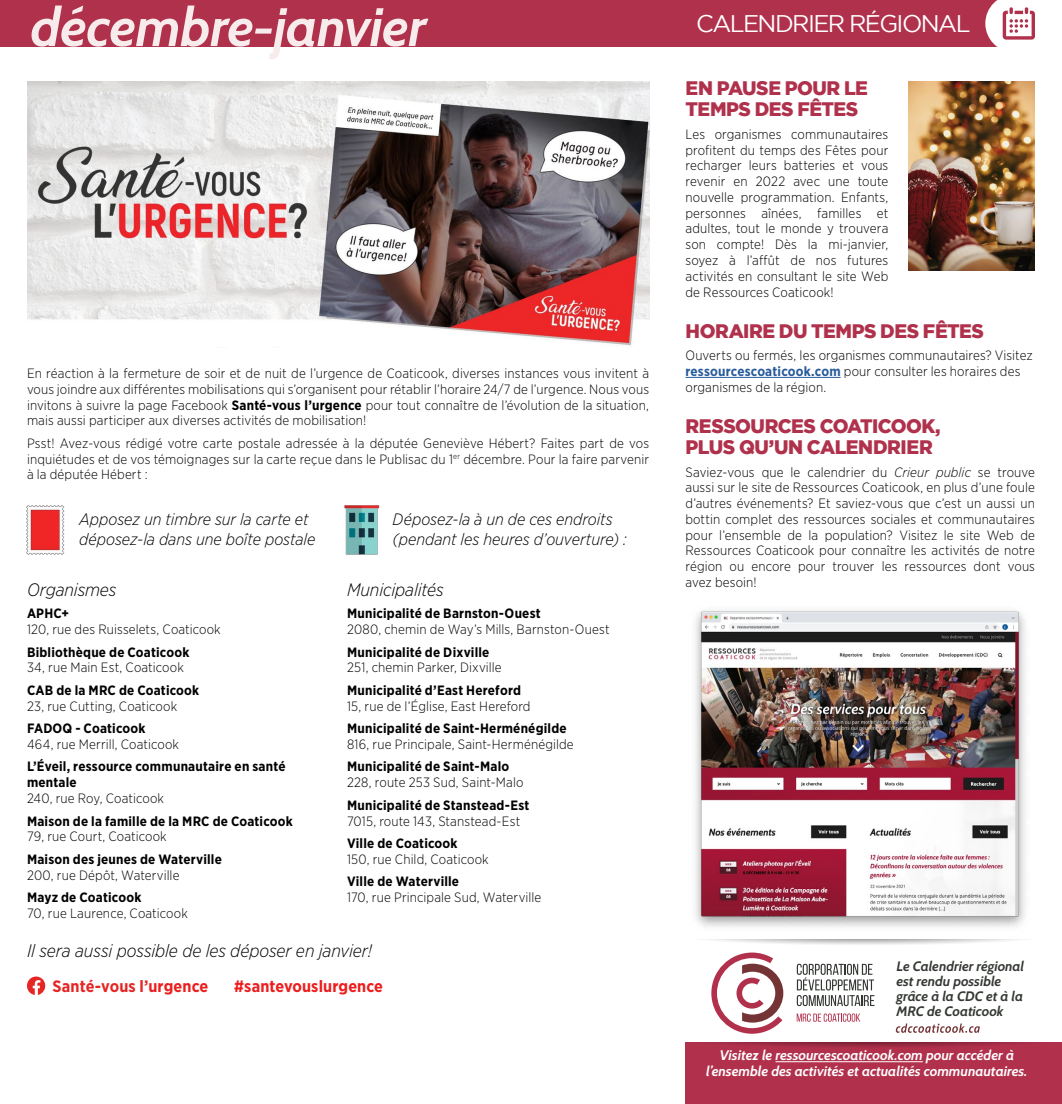
<style>
.page{position:relative;width:1062px;height:1104px;background:#fff}
.page>*{position:absolute;margin:0;border:0;box-sizing:border-box;transform-origin:0 0}
.t1{font:italic 700 54px "Cabin";letter-spacing:-.01em;color:#f7ebeb}
.t2{font:24px "Gotham";letter-spacing:-.065em;color:#fff}
.t3{font:900 19.5px/21px "Gotham";letter-spacing:-.025em;color:#b0314c}
.t4{font:italic 300 18px "Gotham Narrow";letter-spacing:-.005em;color:#000}
.t5{font:italic 300 16.5px/19.8px "Gotham Narrow";color:#000}
.t6{font:700 16.5px "Gotham Narrow";letter-spacing:.01em;color:#e52624}
.t7{font:700 16.5px "Gotham Narrow";letter-spacing:.005em;color:#ec1e1e}
.t8{font:italic 700 13.95px/15.3px "Cabin";color:#fff;text-align:center}
.t9{font:italic 700 13.65px/15.1px "Cabin";color:#343833}
.t10{font:300 13.5px/15.8px "Gotham Narrow";letter-spacing:.01em;color:#000;text-align:justify}
.t11{font:700 13.5px/15.8px "Gotham Narrow";letter-spacing:.015em;color:#000}
.s1{font-weight:700}
.s2{color:#ec1e1e}
.s3{font-weight:700;color:#275b9b}
.s4{font-style:italic}
</style>
<div class="page">
<div style="left:0;top:0;width:1016px;height:46px;background:#b0314c"></div>
<svg style="left:985px;top:0;width:50px;height:47px"></svg>
<div style="left:685px;top:1041px;width:377px;height:62px;background:#b1314d"></div>
<svg style="left:685px;top:1041px;width:377px;height:22px"></svg>
<svg style="left:708px;top:939px;width:312px;height:48px"></svg>
<hr style="left:776px;top:1061px;width:147px;height:1px;background:#fff">
<svg style="left:896px;top:1023px;width:84px;height:9px"></svg>
<svg style="left:797px;top:963px;width:77px;height:42px"></svg>
<svg style="left:797px;top:1013px;width:63px;height:8px"></svg>
<svg style="left:711px;top:952px;width:72px;height:81px"></svg>
<img style="left:695px;top:610px;width:330px;height:318px">
<hr style="left:685px;top:377px;width:156px;height:1px;background:#275b9b">
<svg style="left:27px;top:976px;width:19px;height:18px"></svg>
<img style="left:909px;top:81px;width:126px;height:190px">
<img style="left:27px;top:81px;width:622px;height:265px">
<img style="left:26px;top:505px;width:38px;height:50px">
<img style="left:344px;top:505px;width:36px;height:50px">
<h1 class="t1" style="left:31px;top:-6px;width:398px">décembre-janvier</h1>
<h2 class="t2" style="left:696px;top:10px;width:276px">CALENDRIER RÉGIONAL</h2>
<p class="t10" style="left:27px;top:365px;width:624px">En réaction à la fermeture de soir et de nuit de l’urgence de Coaticook, diverses instances vous invitent à vous joindre aux différentes mobilisations qui s’organisent pour rétablir l’horaire 24/7 de l’urgence. Nous vous invitons à suivre la page Facebook <span class="s1">Santé-vous l’urgence</span> pour tout connaître de l’évolution de la situation, mais aussi participer aux diverses activités de mobilisation!</p>
<p class="t10" style="left:27px;top:435px;width:624px">Psst! Avez-vous rédigé votre carte postale adressée à la députée Geneviève Hébert? Faites part de vos inquiétudes et de vos témoignages sur la carte reçue dans le Publisac du 1<sup>er</sup> décembre. Pour la faire parvenir à la députée Hébert :</p>
<p class="t5" style="left:79px;top:508px;width:238px">Apposez un timbre sur la carte et déposez-la dans une boîte postale</p>
<p class="t5" style="left:393px;top:508px;width:235px">Déposez-la à un de ces endroits (pendant les heures d’ouverture) :</p>
<h3 class="t4" style="left:347px;top:578px;width:98px">Municipalités</h3>
<p class="t11" style="left:347px;top:605px;width:195px">Municipalité de Barnston-Ouest</p>
<p class="t10" style="left:347px;top:621px;width:264px">2080, chemin de Way’s Mills, Barnston-Ouest</p>
<p class="t11" style="left:347px;top:643px;width:144px">Municipalité de Dixville</p>
<p class="t10" style="left:347px;top:659px;width:156px">251, chemin Parker, Dixville</p>
<p class="t11" style="left:347px;top:682px;width:176px">Municipalité d’East Hereford</p>
<p class="t10" style="left:347px;top:697px;width:185px">15, rue de l’Église, East Hereford</p>
<p class="t11" style="left:347px;top:720px;width:221px">Municipalité de Saint-Herménégilde</p>
<p class="t10" style="left:347px;top:735px;width:228px">816, rue Principale, Saint-Herménégilde</p>
<p class="t11" style="left:347px;top:758px;width:164px">Municipalité de Saint-Malo</p>
<p class="t10" style="left:347px;top:774px;width:178px">228, route 253 Sud, Saint-Malo</p>
<p class="t11" style="left:347px;top:796px;width:184px">Municipalité de Stanstead-Est</p>
<p class="t10" style="left:347px;top:812px;width:175px">7015, route 143, Stanstead-Est</p>
<p class="t11" style="left:347px;top:835px;width:112px">Ville de Coaticook</p>
<p class="t10" style="left:347px;top:850px;width:143px">150, rue Child, Coaticook</p>
<p class="t11" style="left:347px;top:873px;width:114px">Ville de Waterville</p>
<p class="t10" style="left:347px;top:888px;width:196px">170, rue Principale Sud, Waterville</p>
<h3 class="t4" style="left:27px;top:939px;width:347px">Il sera aussi possible de les déposer en janvier!</h3>
<p class="t6" style="left:53px;top:975px;width:157px">Santé-vous l’<span class="s2">urgence</span></p>
<p class="t7" style="left:234px;top:975px;width:150px">#santevouslurgence</p>
<h3 class="t4" style="left:27px;top:578px;width:91px">Organismes</h3>
<p class="t11" style="left:27px;top:605px;width:44px">APHC+</p>
<p class="t10" style="left:27px;top:621px;width:195px">120, rue des Ruisselets, Coaticook</p>
<p class="t11" style="left:27px;top:643px;width:164px">Bibliothèque de Coaticook</p>
<p class="t10" style="left:27px;top:659px;width:158px">34, rue Main Est, Coaticook</p>
<p class="t11" style="left:27px;top:682px;width:174px">CAB de la MRC de Coaticook</p>
<p class="t10" style="left:27px;top:697px;width:152px">23, rue Cutting, Coaticook</p>
<p class="t11" style="left:27px;top:720px;width:120px">FADOQ - Coaticook</p>
<p class="t10" style="left:27px;top:735px;width:154px">464, rue Merrill, Coaticook</p>
<p class="t11" style="left:27px;top:758px;width:260px">L’Éveil, ressource communautaire en santé mentale</p>
<p class="t10" style="left:27px;top:789px;width:139px">240, rue Roy, Coaticook</p>
<p class="t11" style="left:27px;top:812px;width:267px">Maison de la famille de la MRC de Coaticook</p>
<p class="t10" style="left:27px;top:828px;width:141px">79, rue Court, Coaticook</p>
<p class="t11" style="left:27px;top:850px;width:196px">Maison des jeunes de Waterville</p>
<p class="t10" style="left:27px;top:866px;width:154px">200, rue Dépôt, Waterville</p>
<p class="t11" style="left:27px;top:889px;width:116px">Mayz de Coaticook</p>
<p class="t10" style="left:27px;top:904px;width:162px">70, rue Laurence, Coaticook</p>
<h3 class="t3" style="left:686px;top:77px;width:184px">EN PAUSE POUR LE<br>TEMPS DES FÊTES</h3>
<p class="t10" style="left:685px;top:126px;width:204px">Les organismes communautaires profitent du temps des Fêtes pour recharger leurs batteries et vous revenir en 2022 avec une toute nouvelle programmation. Enfants, personnes aînées, familles et adultes, tout le monde y trouvera son compte! Dès la mi-janvier, soyez à l’affût de nos futures activités en consultant le site Web de Ressources Coaticook!</p>
<h3 class="t3" style="left:686px;top:320px;width:300px">HORAIRE DU TEMPS DES FÊTES</h3>
<p class="t10" style="left:685px;top:347px;width:349px;text-align:left">Ouverts ou fermés, les organismes communautaires? Visitez <span class="s3">ressourcescoaticook.com</span> pour consulter les horaires des organismes de la région.</p>
<h3 class="t3" style="left:686px;top:415px;width:257px">RESSOURCES COATICOOK,<br>PLUS QU’UN CALENDRIER</h3>
<p class="t10" style="left:685px;top:463px;width:351px">Saviez-vous que le calendrier du <span class="s4">Crieur public</span> se trouve aussi sur le site de Ressources Coaticook, en plus d’une foule d’autres événements? Et saviez-vous que c’est un aussi un bottin complet des ressources sociales et communautaires pour l’ensemble de la population? Visitez le site Web de Ressources Coaticook pour connaître les activités de notre région ou encore pour trouver les ressources dont vous avez besoin!</p>
<p class="t9" style="left:896px;top:958px;width:129px">Le Calendrier régional est rendu possible grâce à la CDC et à la<br>MRC de Coaticook</p>
<p class="t8" style="left:706px;top:1047px;width:323px">Visitez le ressourcescoaticook.com pour accéder à l’ensemble des activités et actualités communautaires.</p>
</div>
